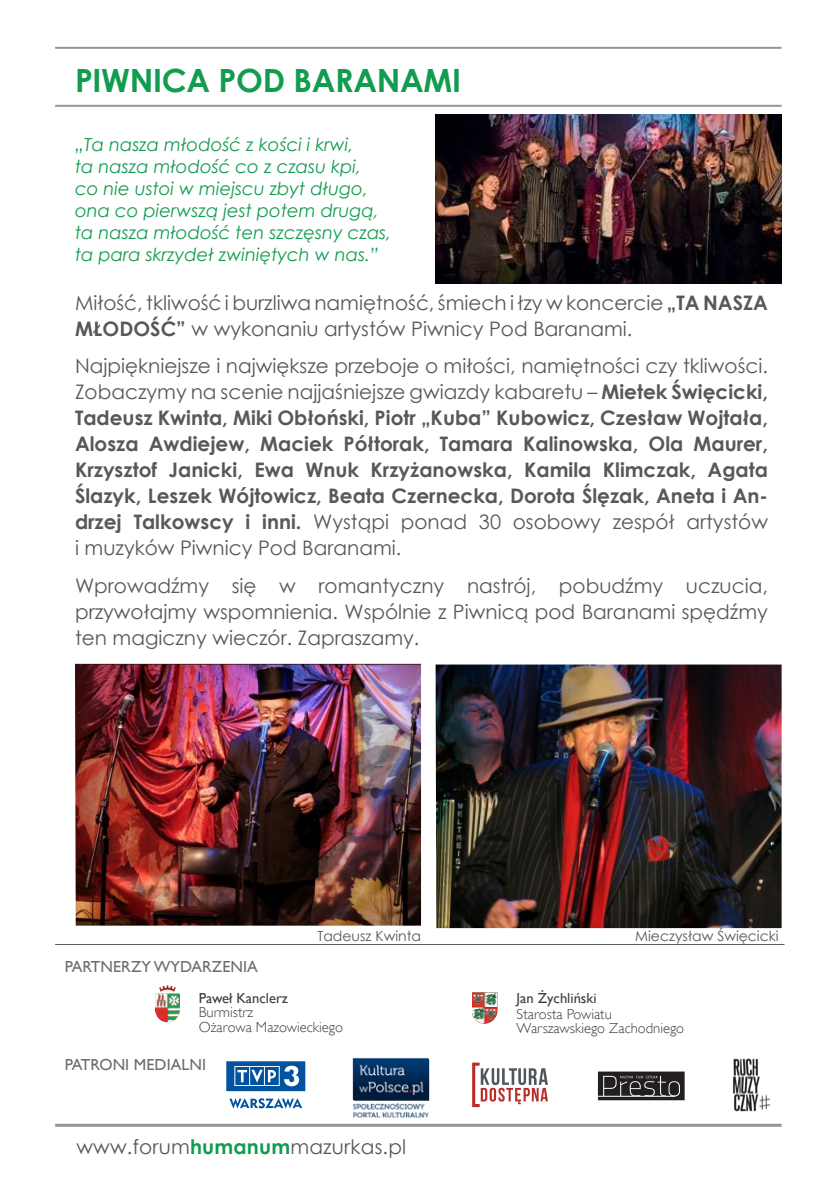
<style>
.page{position:relative;width:840px;height:1191px;background:#fff}
.page>*{position:absolute;margin:0;border:0;box-sizing:border-box;transform-origin:0 0}
.t1{font:700 32px "Century Gothic";letter-spacing:-.01em;color:#129c50}
.t2{font:700 20px/26px "Century Gothic";color:#57585a;text-align:justify}
.t3{font:20px/26px "Century Gothic";color:#57585a}
.t4{font:italic 18px/22px "Century Gothic";color:#129c50}
.t5{font:16px "Gill Sans";letter-spacing:.005em;color:#6c6d70}
.t6{font:300 14.6px/14.6px "Gill Sans";color:#3e3e3f}
.t7{font:14.6px "Gill Sans";color:#3e3e3f}
.t8{font:14px "Century Gothic";color:#57585a}
.s1{font-weight:700}
.s2{font-weight:400}
.s3{font-weight:700;color:#129c50}
</style>
<div class="page">
<hr style="left:55px;top:1123px;width:726px;height:3px;background:#939598">
<hr style="left:55px;top:47px;width:726px;height:2px;background:#939598">
<hr style="left:55px;top:105px;width:726px;height:2px;background:#939598">
<img style="left:75px;top:663px;width:346px;height:262px">
<img style="left:346px;top:1057px;width:89px;height:67px">
<svg style="left:597px;top:1071px;width:87px;height:29px;background:#413d3e"></svg>
<hr style="left:597px;top:1096px;width:78px;height:1px;background:#fff">
<img style="left:732px;top:1058px;width:36px;height:53px">
<svg style="left:229px;top:1098px;width:73px;height:10px"></svg>
<svg style="left:226px;top:1061px;width:79px;height:30px;background:#3878b4"></svg>
<svg style="left:472px;top:1062px;width:75px;height:45px"></svg>
<hr style="left:55px;top:944px;width:729px;height:1px;background:#57585a">
<img style="left:155px;top:985px;width:25px;height:37px">
<img style="left:472px;top:993px;width:25px;height:30px">
<img style="left:435px;top:664px;width:346px;height:264px">
<img style="left:435px;top:114px;width:346px;height:169px">
<p class="t1" style="left:75px;top:56px;width:387px">PIWNICA POD BARANAMI</p>
<p class="t4" style="left:75px;top:133px;width:317px">„Ta nasza młodość z kości i krwi,<br>ta nasza młodość co z czasu kpi,<br>co nie ustoi w miejscu zbyt długo, ona co pierwszą jest potem drugą, ta nasza młodość ten szczęsny czas, ta para skrzydeł zwiniętych w nas.”</p>
<p class="t3" style="left:75px;top:289px;width:694px">Miłość, tkliwość i burzliwa namiętność, śmiech i łzy w koncercie <span class="s1">„TA NASZA<br>MŁODOŚĆ”</span> w wykonaniu artystów Piwnicy Pod Baranami.</p>
<p class="t2" style="left:75px;top:352px;width:694px"><span class="s2">Najpiękniejsze i największe przeboje o miłości, namiętności czy tkliwości.<br>Zobaczymy na scenie najjaśniejsze gwiazdy kabaretu –</span> Mietek Święcicki, Tadeusz Kwinta, Miki Obłoński, Piotr „Kuba” Kubowicz, Czesław Wojtała, Alosza Awdiejew, Maciek Półtorak, Tamara Kalinowska, Ola Maurer, Krzysztof Janicki, Ewa Wnuk Krzyżanowska, Kamila Klimczak, Agata Ślazyk, Leszek Wójtowicz, Beata Czernecka, Dorota Ślęzak, Aneta i An&shy;drzej Talkowscy i inni. <span class="s2">Wystąpi ponad 30 osobowy zespół artystów i muzyków Piwnicy Pod Baranami.</span></p>
<p class="t3" style="left:75px;top:572px;width:694px;text-align:justify">Wprowadźmy się w romantyczny nastrój, pobudźmy uczucia, przywołajmy wspomnienia. Wspólnie z Piwnicą pod Baranami spędźmy ten magiczny wieczór. Zapraszamy.</p>
<p class="t8" style="left:317px;top:926px;width:105px">Tadeusz Kwinta</p>
<p class="t8" style="left:635px;top:925px;width:145px">Mieczysław Święcicki</p>
<p class="t5" style="left:65px;top:957px;width:194px">PARTNERZY WYDARZENIA</p>
<p class="t7" style="left:199px;top:989px;width:90px">Paweł Kanclerz</p>
<p class="t6" style="left:199px;top:1005px;width:145px">Burmistrz<br>Ożarowa Mazowieckiego</p>
<p class="t5" style="left:65px;top:1055px;width:143px">PATRONI MEDIALNI</p>
<p class="t3" style="left:76px;top:1133px;width:331px">www.forum<span class="s3">humanum</span>mazurkas.pl</p>
<p class="t6" style="left:516px;top:989px;width:97px;line-height:16px"><span class="s2">Jan Żychliński<br></span>Starosta Powiatu</p>
<p class="t6" style="left:516px;top:1021px;width:169px">Warszawskiego Zachodniego</p>
</div>
